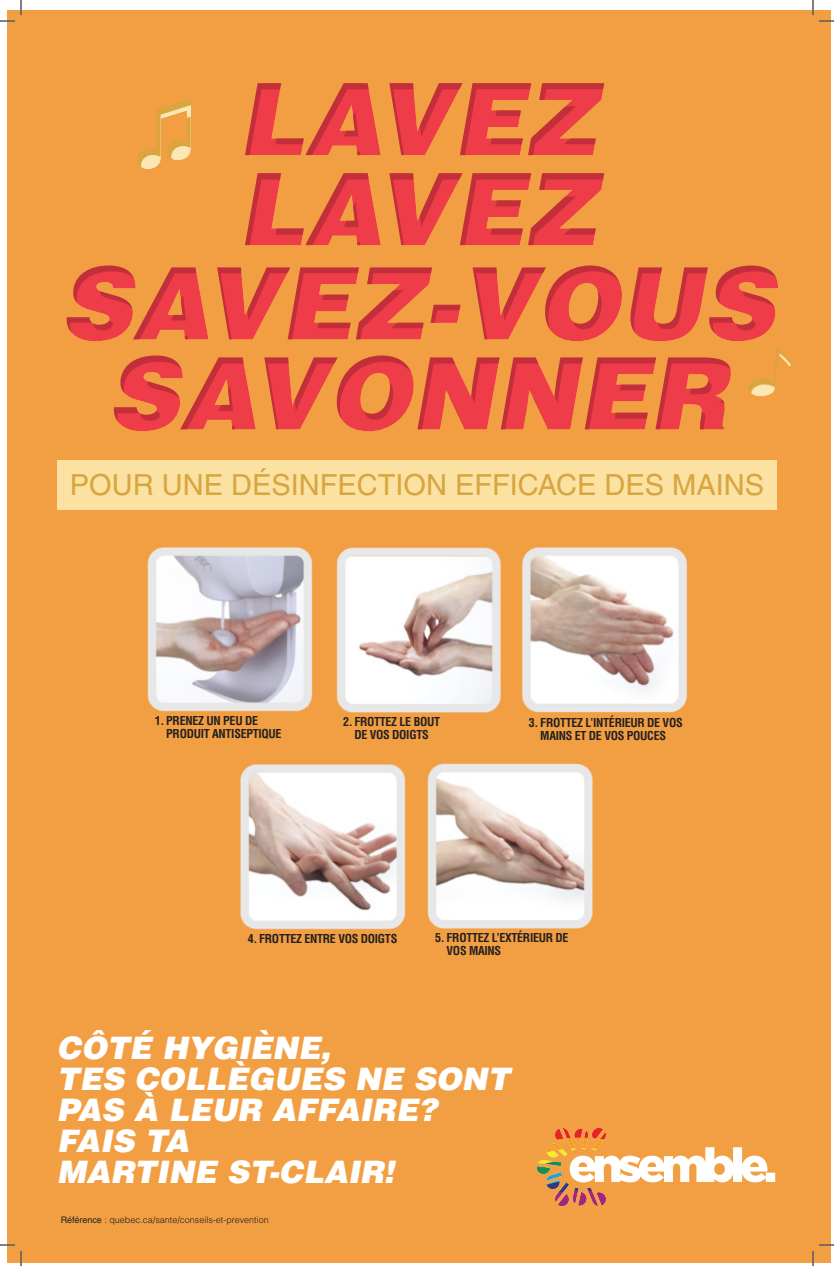
<style>
.page{position:relative;width:834px;height:1266px;background:#fff}
.page>*{position:absolute;margin:0;border:0;box-sizing:border-box;transform-origin:0 0}
.t1{font:italic 900 100px/91.4px "Helvetica LT Std";color:#ee3d49;text-align:center}
.CONSEIL{font:italic 900 31px/31px "Helvetica LT Std";color:#fff}
.t2{font:29px "Helvetica LT Std";color:#d8a53e}
.t3{font:700 condensed 12px/13px "Helvetica LT Std";letter-spacing:-.025em;color:#231f20}
.t4{font:300 9px "Helvetica LT Std";color:#231f20}
.s1{font-weight:400}
</style>
<div class="page">
<div style="left:7px;top:11px;width:824px;height:1252px;background:#f29f43"></div>
<svg style="left:245px;top:83px;width:360px;height:154px"></svg>
<svg style="left:66px;top:237px;width:711px;height:193px"></svg>
<div style="left:57px;top:460px;width:720px;height:50px;background:#fbe1a2"></div>
<img style="left:536px;top:1127px;width:240px;height:80px">
<svg style="left:747px;top:345px;width:44px;height:55px"></svg>
<svg style="left:137px;top:98px;width:54px;height:71px"></svg>
<img style="left:427px;top:763px;width:166px;height:166px">
<img style="left:336px;top:547px;width:165px;height:166px">
<img style="left:240px;top:764px;width:166px;height:165px">
<img style="left:147px;top:547px;width:166px;height:165px">
<img style="left:522px;top:547px;width:166px;height:166px">
<svg style="left:0;top:0;width:22px;height:22px"></svg>
<svg style="left:0;top:1244px;width:22px;height:22px"></svg>
<svg style="left:812px;top:0;width:22px;height:22px"></svg>
<svg style="left:812px;top:1244px;width:22px;height:22px"></svg>
<h1 class="t1" style="left:60px;top:72px;width:716px">LAVEZ<br>LAVEZ<br>SAVEZ-VOUS<br>SAVONNER</h1>
<p class="t2" style="left:70px;top:468px;width:696px">POUR UNE DÉSINFECTION EFFICACE DES MAINS</p>
<p class="t3" style="left:166px;top:714px;width:117px;text-indent:-11px">1. PRENEZ UN PEU DE<br>PRODUIT ANTISEPTIQUE</p>
<p class="t3" style="left:343px;top:715px;width:99px;text-align:center">2. FROTTEZ LE BOUT<br>DE VOS DOIGTS</p>
<p class="t3" style="left:529px;top:716px;width:155px;text-align:center">3. FROTTEZ L’INTÉRIEUR DE VOS<br>MAINS ET DE VOS POUCES</p>
<p class="t3" style="left:248px;top:932px;width:151px">4. FROTTEZ ENTRE VOS DOIGTS</p>
<p class="t3" style="left:447px;top:931px;width:123px;text-indent:-11px">5. FROTTEZ L’EXTÉRIEUR DE<br>VOS MAINS</p>
<p class="CONSEIL" style="left:57px;top:1032px;width:454px">CÔTÉ HYGIÈNE,<br>TES COLLÈGUES NE SONT<br>PAS À LEUR AFFAIRE?<br>FAIS TA<br>MARTINE ST-CLAIR!</p>
<p class="t4" style="left:61px;top:1214px;width:209px"><span class="s1">Référence</span> : quebec.ca/sante/conseils-et-prevention</p>
</div>
